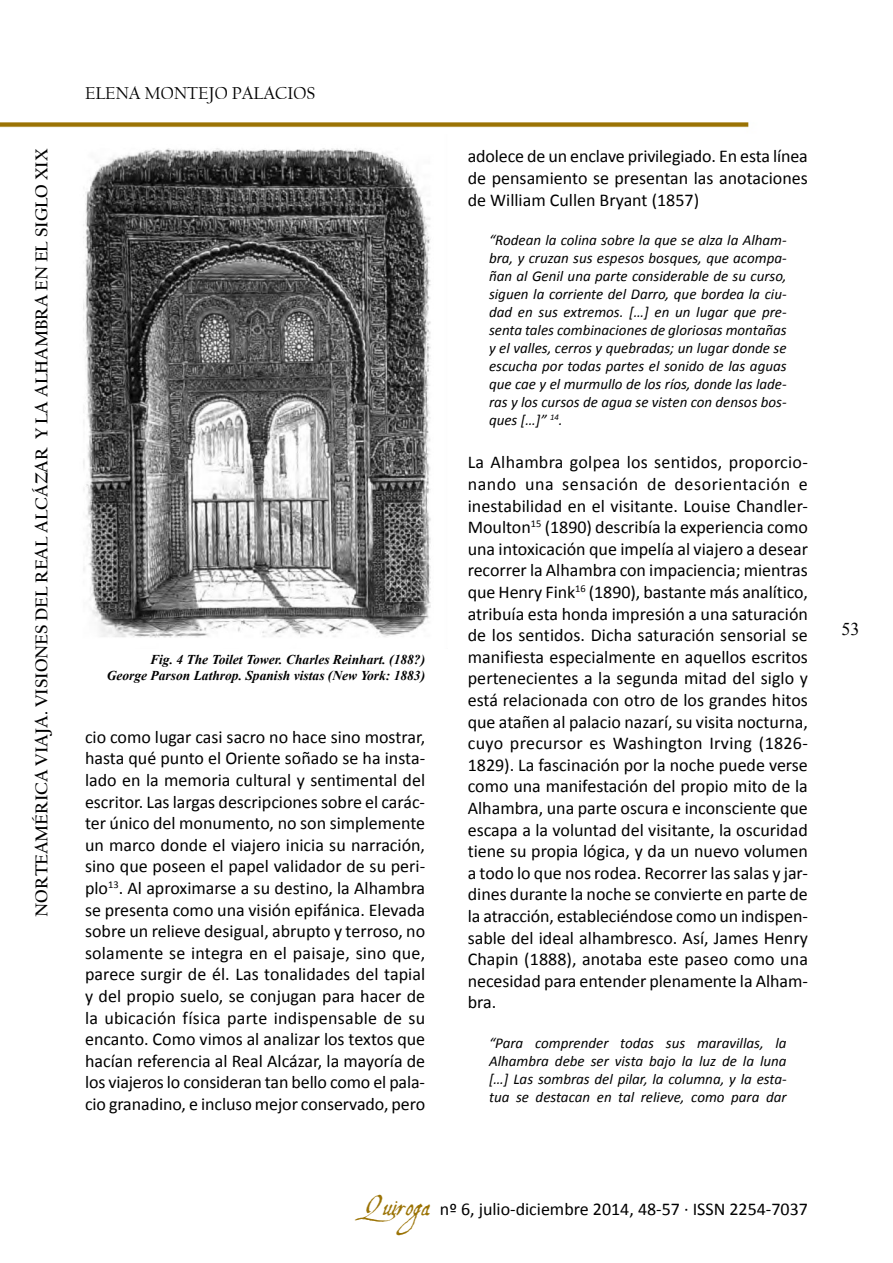
<style>
.page{position:relative;width:893px;height:1263px;background:#fff}
.page>*{position:absolute;margin:0;border:0;box-sizing:border-box;transform-origin:0 0}
.t1{font:18px/21.6px "Calibri";letter-spacing:-.005em;color:#000;text-align:justify}
.t2{font:700 18px "Californian FB";color:#000}
.t3{font:18px "Californian FB";color:#000}
.t4{font:18px "Times New Roman";color:#000}
.t5{font:italic 15px/18px "Calibri";color:#000;text-align:justify}
.t6{font:italic 700 13.5px/16.2px "Times New Roman";color:#000;text-align:right}
.s1{font-family:"Aquiline";font-size:27px;color:#9b7305}
</style>
<div class="page">
<img style="left:0;top:122px;width:749px;height:6px">
<img style="left:83px;top:148px;width:348px;height:490px">
<p class="t2" style="left:31px;top:917px;width:768px;rotate:-90deg">Norteamérica Viaja. Visiones Del Real Alcázar Y La Alhambra En El Siglo Xix</p>
<p class="t3" style="left:85px;top:83px;width:232px">ELENA MONTEJO PALACIOS</p>
<p class="t6" style="left:107px;top:651px;width:320px">Fig. 4 The Toilet Tower. Charles Reinhart. (188?)<br>George Parson Lathrop. Spanish vistas (New York: 1883)</p>
<p class="t1" style="left:85px;top:725px;width:342px">cio como lugar casi sacro no hace sino mostrar, hasta qué punto el Oriente soñado se ha insta&shy;lado en la memoria cultural y sentimental del escritor. Las largas descripciones sobre el carác&shy;ter único del monumento, no son simplemente un marco donde el viajero inicia su narración, sino que poseen el papel validador de su peri&shy;plo<sup>13</sup>. Al aproximarse a su destino, la Alhambra se presenta como una visión epifánica. Elevada sobre un relieve desigual, abrupto y terroso, no solamente se integra en el paisaje, sino que, parece surgir de él. Las tonalidades del tapial y del propio suelo, se conjugan para hacer de la ubicación física parte indispensable de su encanto. Como vimos al analizar los textos que hacían referencia al Real Alcázar, la mayoría de los viajeros lo consideran tan bello como el pala&shy;cio granadino, e incluso mejor conservado, pero</p>
<p class="t1" style="left:468px;top:145px;width:342px">adolece de un enclave privilegiado. En esta línea de pensamiento se presentan las anotaciones de William Cullen Bryant (1857)</p>
<p class="t5" style="left:489px;top:230px;width:299px">“Rodean la colina sobre la que se alza la Alham&shy;bra, y cruzan sus espesos bosques, que acompa&shy;ñan al Genil una parte considerable de su curso, siguen la corriente del Darro, que bordea la ciu&shy;dad en sus extremos. […] en un lugar que pre&shy;senta tales combinaciones de gloriosas montañas y el valles, cerros y quebradas; un lugar donde se escucha por todas partes el sonido de las aguas que cae y el murmullo de los ríos, donde las lade&shy;ras y los cursos de agua se visten con densos bos&shy;ques […]” <sup>14</sup>.</p>
<p class="t1" style="left:468px;top:451px;width:342px">La Alhambra golpea los sentidos, proporcio&shy;nando una sensación de desorientación e inestabilidad en el visitante. Louise Chandler-Moulton<sup>15</sup> (1890) describía la experiencia como una intoxicación que impelía al viajero a desear recorrer la Alhambra con impaciencia; mientras que Henry Fink<sup>16</sup> (1890), bastante más analítico, atribuía esta honda impresión a una saturación de los sentidos. Dicha saturación sensorial se manifiesta especialmente en aquellos escritos pertenecientes a la segunda mitad del siglo y está relacionada con otro de los grandes hitos que atañen al palacio nazarí, su visita nocturna, cuyo precursor es Washington Irving (1826- 1829). La fascinación por la noche puede verse como una manifestación del propio mito de la Alhambra, una parte oscura e inconsciente que escapa a la voluntad del visitante, la oscuridad tiene su propia lógica, y da un nuevo volumen a todo lo que nos rodea. Recorrer las salas y jar&shy;dines durante la noche se convierte en parte de la atracción, estableciéndose como un indispen&shy;sable del ideal alhambresco. Así, James Henry Chapin (1888), anotaba este paseo como una necesidad para entender plenamente la Alham&shy;bra.</p>
<p class="t5" style="left:489px;top:1033px;width:299px">“Para comprender todas sus maravillas, la Alhambra debe ser vista bajo la luz de la luna […] Las sombras del pilar, la columna, y la esta&shy;tua se destacan en tal relieve, como para dar</p>
<p class="t1" style="left:364px;top:1197px;width:446px"><span class="s1">Quiroga</span> nº 6, julio-diciembre 2014, 48-57 · ISSN 2254-7037</p>
<p class="t4" style="left:841px;top:616px;width:19px">53</p>
</div>
